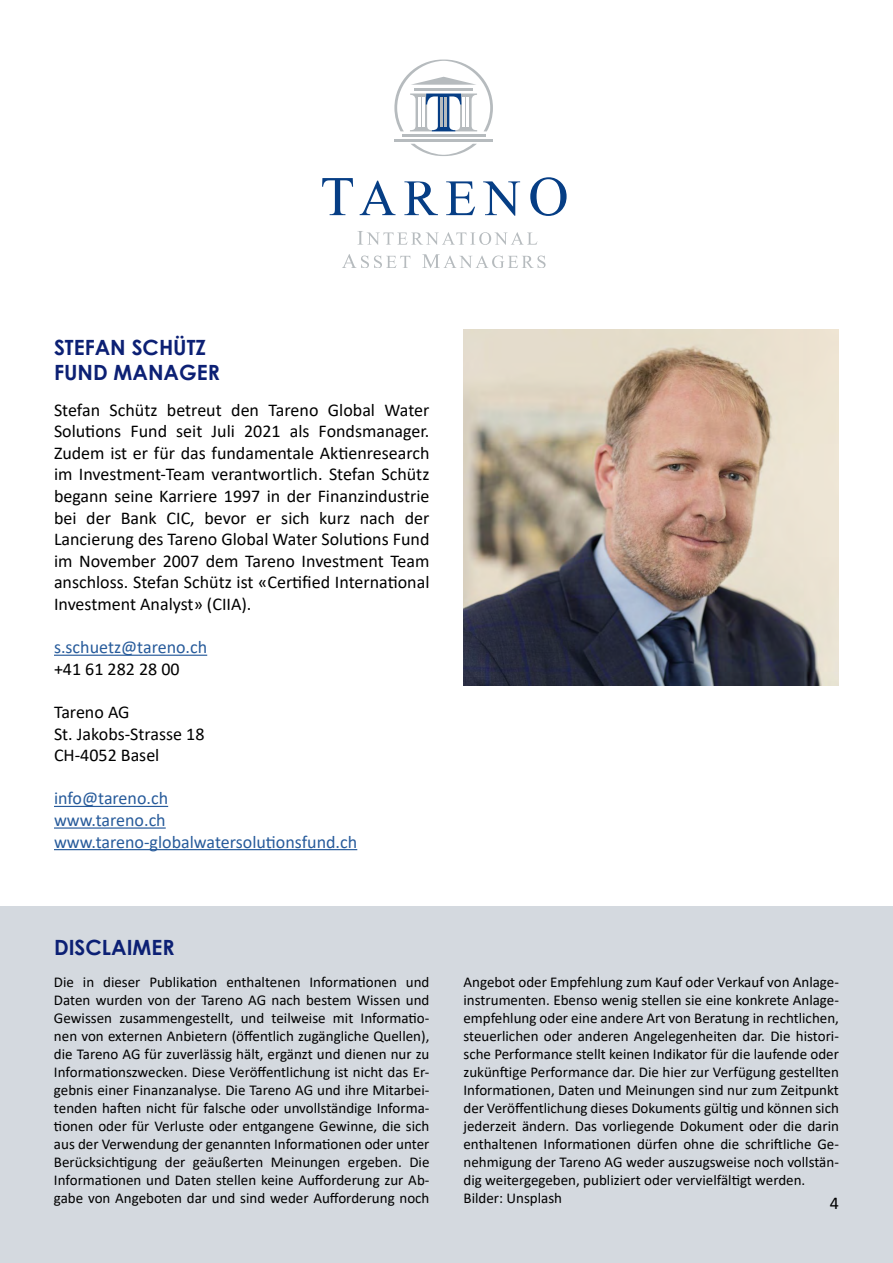
<style>
.page{position:relative;width:893px;height:1263px;background:#fff}
.page>*{position:absolute;margin:0;border:0;box-sizing:border-box;transform-origin:0 0}
.t1{font:700 21px/25.2px "Century Gothic";color:#0c2074}
.t2{font:18px/21.6px "Calibri";color:#000;text-align:justify}
.t3{font:18px/21.6px "Calibri";color:#275b9b}
.t4{font:15px/18px "Calibri";color:#000}
</style>
<div class="page">
<div style="left:0;top:907px;width:893px;height:356px;background:#d4d9df"></div>
<hr style="left:54px;top:655px;width:153px;height:1px;background:#275b9b">
<hr style="left:54px;top:806px;width:114px;height:1px;background:#275b9b">
<hr style="left:54px;top:827px;width:112px;height:2px;background:#275b9b">
<hr style="left:54px;top:849px;width:303px;height:1px;background:#275b9b">
<img style="left:463px;top:330px;width:375px;height:356px">
<svg style="left:322px;top:177px;width:245px;height:39px"></svg>
<svg style="left:394px;top:60px;width:99px;height:71px"></svg>
<svg style="left:411px;top:144px;width:66px;height:12px"></svg>
<hr style="left:394px;top:139px;width:99px;height:3px;background:#b6bbbe">
<hr style="left:402px;top:134px;width:84px;height:3px;background:#b6bbbe">
<svg style="left:357px;top:231px;width:180px;height:14px"></svg>
<svg style="left:342px;top:254px;width:204px;height:14px"></svg>
<h1 class="t1" style="left:54px;top:333px;width:167px">STEFAN SCHÜTZ<br>FUND MANAGER</h1>
<p class="t2" style="left:54px;top:398px;width:377px">Stefan Schütz betreut den Tareno Global Water Solutions Fund seit Juli 2021 als Fondsmanager.<br>Zudem ist er für das fundamentale Aktienresearch im Investment-Team verantwortlich. Stefan Schütz begann seine Karriere 1997 in der Finanzindustrie bei der Bank CIC, bevor er sich kurz nach der Lancierung des Tareno Global Water Solutions Fund im November 2007 dem Tareno Investment Team anschloss. Stefan Schütz ist «Certified International Investment Analyst» (CIIA).</p>
<p class="t3" style="left:54px;top:636px;width:155px">s.schuetz@tareno.ch</p>
<p class="t2" style="left:54px;top:657px;width:127px">+41 61 282 28 00</p>
<p class="t2" style="left:54px;top:701px;width:152px;text-align:left">Tareno AG<br>St. Jakobs-Strasse 18<br>CH-4052 Basel</p>
<p class="t3" style="left:54px;top:787px;width:305px">info@tareno.ch<br>www.tareno.ch www.tareno-globalwatersolutionsfund.ch</p>
<h1 class="t1" style="left:54px;top:934px;width:122px">DISCLAIMER</h1>
<p class="t4" style="left:54px;top:973px;width:377px;text-align:justify">Die in dieser Publikation enthaltenen Informationen und Daten wurden von der Tareno AG nach bestem Wissen und Gewissen zusammengestellt, und teilweise mit Informatio&shy;nen von externen Anbietern (öffentlich zugängliche Quellen), die Tareno AG für zuverlässig hält, ergänzt und dienen nur zu Informationszwecken. Diese Veröffentlichung ist nicht das Er&shy;gebnis einer Finanzanalyse. Die Tareno AG und ihre Mitarbei&shy;tenden haften nicht für falsche oder unvollständige Informa&shy;tionen oder für Verluste oder entgangene Gewinne, die sich aus der Verwendung der genannten Informationen oder unter Berücksichtigung der geäußerten Meinungen ergeben. Die Informationen und Daten stellen keine Aufforderung zur Ab&shy;gabe von Angeboten dar und sind weder Aufforderung noch</p>
<p class="t4" style="left:463px;top:973px;width:377px">Angebot oder Empfehlung zum Kauf oder Verkauf von Anlage&shy;instrumenten. Ebenso wenig stellen sie eine konkrete Anlage&shy;empfehlung oder eine andere Art von Beratung in rechtlichen, steuerlichen oder anderen Angelegenheiten dar. Die histori&shy;sche Performance stellt keinen Indikator für die laufende oder zukünftige Performance dar. Die hier zur Verfügung gestellten Informationen, Daten und Meinungen sind nur zum Zeitpunkt der Veröffentlichung dieses Dokuments gültig und können sich jederzeit ändern. Das vorliegende Dokument oder die darin enthaltenen Informationen dürfen ohne die schriftliche Ge&shy;nehmigung der Tareno AG weder auszugsweise noch vollstän&shy;dig weitergegeben, publiziert oder vervielfältigt werden.<br>Bilder: Unsplash</p>
<p class="t2" style="left:825px;top:1192px;width:16px">44</p>
</div>
